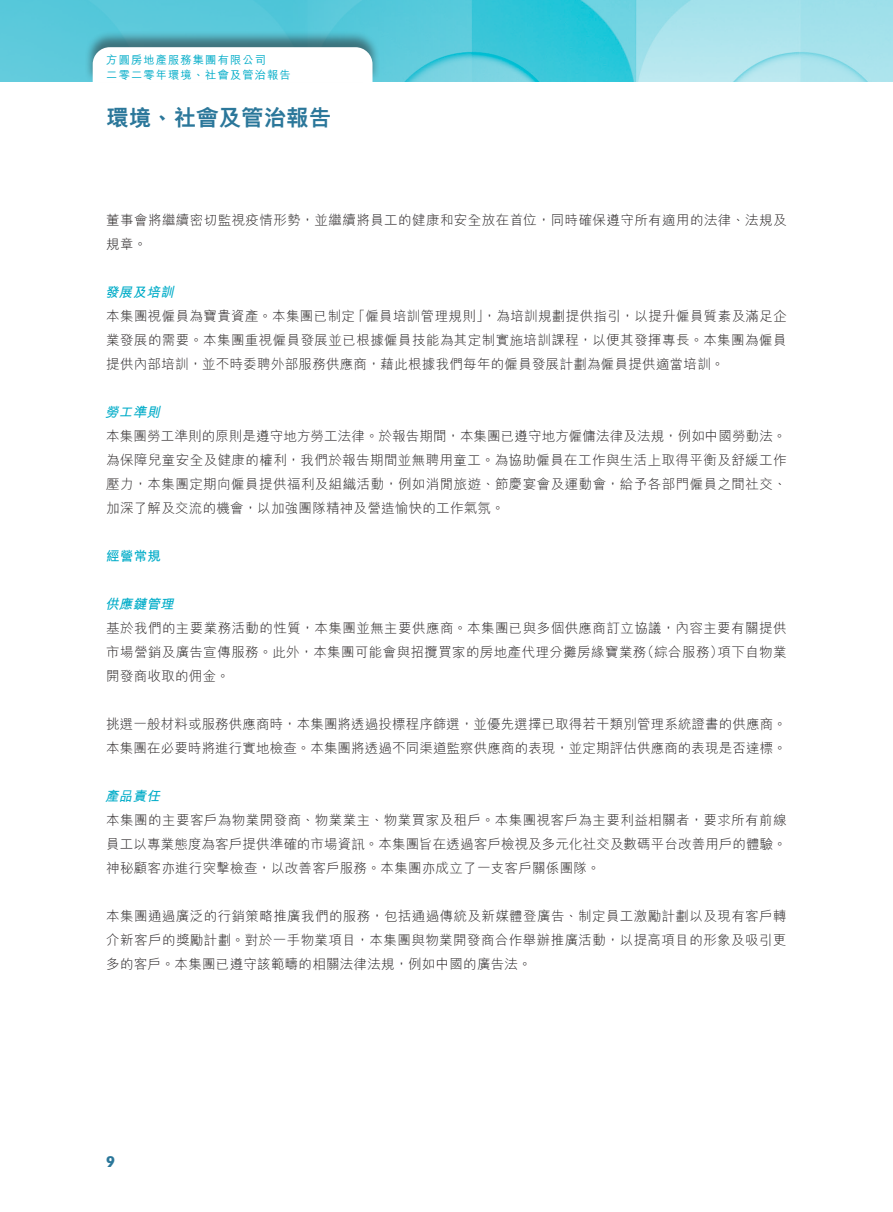
<style>
.page{position:relative;width:893px;height:1212px;background:#fff}
.page>*{position:absolute;margin:0;border:0;box-sizing:border-box;transform-origin:0 0}
.t1{font:800 22.5px "M Hei HK";color:#2b779a}
.t2{font:900 15px "Vectora LT Std";color:#2b779a}
.t3{font:300 13.5px/24px "M Hei HK";letter-spacing:.03em;color:#231f20}
.t4{font:300 13.5px/24px "M Hei HK";letter-spacing:.01em;color:#231f20}
.t5{font:italic 700 13.5px "M Hei HK";color:#00acc8}
.t6{font:700 13.5px "M Hei HK";color:#00acc8}
.t7{font:500 11.25px/15px "M Hei HK";letter-spacing:.1em;color:#00acc8}
</style>
<div class="page">
<img style="left:663px;top:0;width:230px;height:82px">
<svg style="left:0;top:0;width:663px;height:82px;background:#53cadb"></svg>
<div style="left:84px;top:31px;width:297px;height:51px;background:#231f20;opacity:.5"></div>
<svg style="left:93px;top:47px;width:279px;height:35px"></svg>
<p class="t7" style="left:106px;top:52px;width:186px">方圓房地產服務集團有限公司<br>二零二零年環境、社會及管治報告</p>
<h1 class="t1" style="left:106px;top:107px;width:226px">環境、社會及管治報告</h1>
<p class="t3" style="left:106px;top:208px;width:682px">董事會將繼續密切監視疫情形勢，並繼續將員工的健康和安全放在首位，同時確保遵守所有適用的法律、法規及規章。</p>
<p class="t5" style="left:105px;top:282px;width:74px">發展及培訓</p>
<p class="t3" style="left:352px;top:304px;width:437px">「僱員培訓管理規則，」為培訓規劃提供指引，以提升僱員質素及滿足企</p>
<p class="t3" style="left:106px;top:304px;width:682px">本集團視僱員為寶貴資產。本集團已制定<br>業發展的需要。本集團重視僱員發展並已根據僱員技能為其定制實施培訓課程，以便其發揮專長。本集團為僱員提供內部培訓，並不時委聘外部服務供應商，藉此根據我們每年的僱員發展計劃為僱員提供適當培訓。</p>
<p class="t5" style="left:105px;top:402px;width:60px">勞工準則</p>
<p class="t3" style="left:106px;top:424px;width:682px;text-align:justify">本集團勞工準則的原則是遵守地方勞工法律。於報告期間，本集團已遵守地方僱傭法律及法規，例如中國勞動法。為保障兒童安全及健康的權利，我們於報告期間並無聘用童工。為協助僱員在工作與生活上取得平衡及舒緩工作壓力，本集團定期向僱員提供福利及組織活動，例如消閒旅遊、節慶宴會及運動會，給予各部門僱員之間社交、加深了解及交流的機會，以加強團隊精神及營造愉快的工作氣氛。</p>
<p class="t6" style="left:106px;top:546px;width:56px">經營常規</p>
<p class="t5" style="left:105px;top:594px;width:74px">供應鏈管理</p>
<p class="t3" style="left:106px;top:616px;width:682px;text-align:right">基於我們的主要業務活動的性質，本集團並無主要供應商。本集團已與多個供應商訂立協議，內容主要有關提供項下自物業</p>
<p class="t3" style="left:641px;top:640px;width:84px">（綜合服務）</p>
<p class="t3" style="left:106px;top:640px;width:542px">市場營銷及廣告宣傳服務。此外，本集團可能會與招攬買家的房地產代理分攤房緣寶業務開發商收取的佣金。</p>
<p class="t4" style="left:106px;top:712px;width:682px">挑選一般材料或服務供應商時，本集團將透過投標程序篩選，並優先選擇已取得若干類別管理系統證書的供應商。本集團在必要時將進行實地檢查。本集團將透過不同渠道監察供應商的表現，並定期評估供應商的表現是否達標。</p>
<p class="t5" style="left:105px;top:786px;width:60px">產品責任</p>
<p class="t3" style="left:106px;top:808px;width:682px;text-align:justify">本集團的主要客戶為物業開發商、物業業主、物業買家及租戶。本集團視客戶為主要利益相關者，要求所有前線員工以專業態度為客戶提供準確的市場資訊。本集團旨在透過客戶檢視及多元化社交及數碼平台改善用戶的體驗。神秘顧客亦進行突擊檢查，以改善客戶服務。本集團亦成立了一支客戶關係團隊。</p>
<p class="t3" style="left:106px;top:904px;width:682px;text-align:justify">本集團通過廣泛的行銷策略推廣我們的服務，包括通過傳統及新媒體登廣告、制定員工激勵計劃以及現有客戶轉介新客戶的獎勵計劃。對於一手物業項目，本集團與物業開發商合作舉辦推廣活動，以提高項目的形象及吸引更多的客戶。本集團已遵守該範疇的相關法律法規，例如中國的廣告法。</p>
<p class="t2" style="left:106px;top:1152px;width:10px">9</p>
</div>
